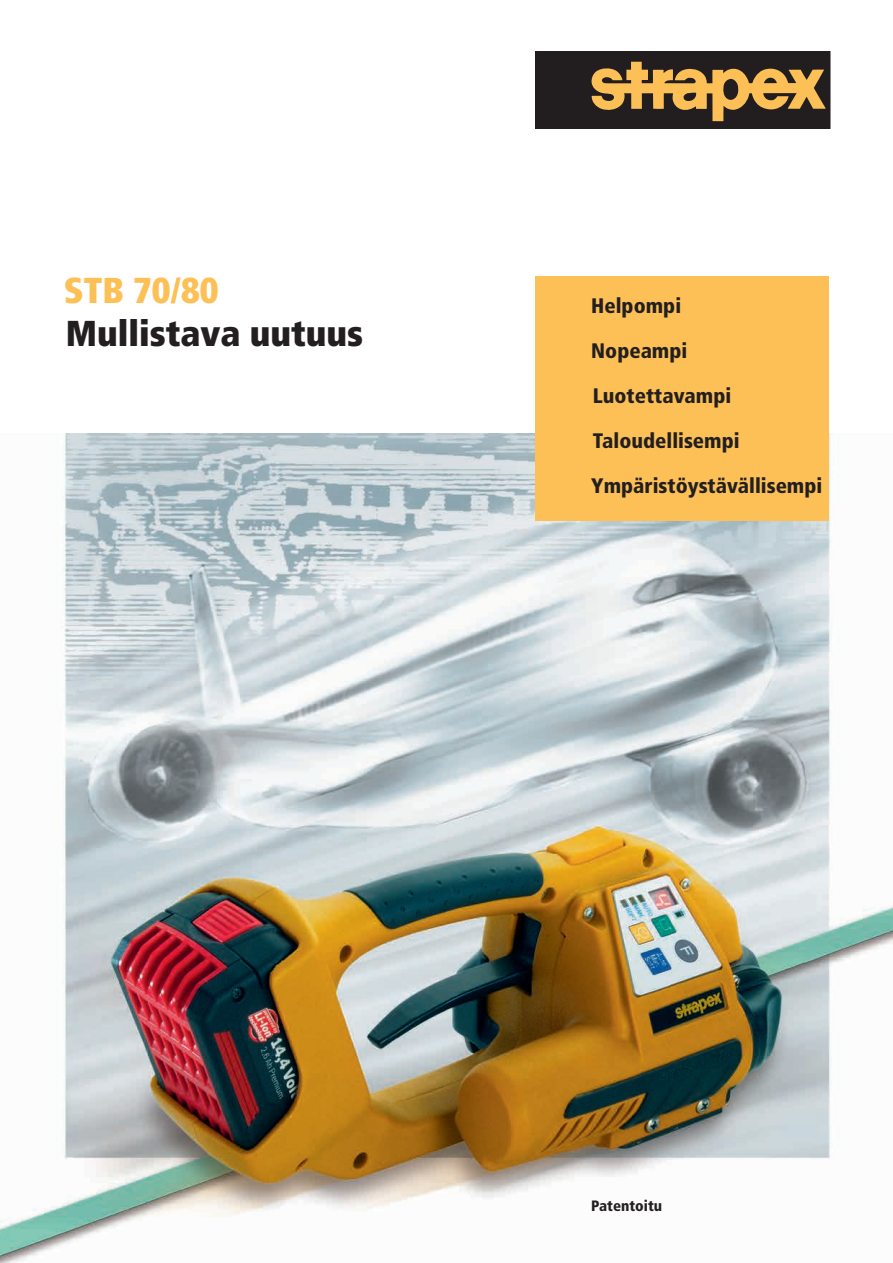
<style>
.page{position:relative;width:893px;height:1263px;background:#fff}
.page>*{position:absolute;margin:0;border:0;box-sizing:border-box;transform-origin:0 0}
.t1{font:900 condensed 36px "Frutiger LT Com";color:#231f20}
.t2{font:900 condensed 36px "Frutiger LT Com";color:#fdc056}
.t3{font:900 condensed 21px "Frutiger LT Com";color:#231f20}
.t4{font:900 condensed 15px "Frutiger LT Com";color:#231f20}
</style>
<div class="page">
<img style="left:0;top:434px;width:893px;height:829px">
<div style="left:536px;top:51px;width:294px;height:77px;background:#221e20"></div>
<div style="left:536px;top:51px;width:294px;height:78px;border:1px solid #231f20"></div>
<svg style="left:591px;top:62px;width:235px;height:59px"></svg>
<div style="left:536px;top:276px;width:293px;height:245px;background:#fdc056"></div>
<p class="t2" style="left:64px;top:268px;width:156px">STB 70/80</p>
<p class="t1" style="left:66px;top:312px;width:299px">Mullistava uutuus</p>
<p class="t3" style="left:591px;top:293px;width:91px">Helpompi</p>
<p class="t3" style="left:591px;top:338px;width:98px">Nopeampi</p>
<p class="t3" style="left:593px;top:383px;width:140px">Luotettavampi</p>
<p class="t3" style="left:593px;top:428px;width:148px">Taloudellisempi</p>
<p class="t3" style="left:591px;top:473px;width:233px">Ympäristöystävällisempi</p>
<p class="t4" style="left:591px;top:1196px;width:73px">Patentoitu</p>
</div>
